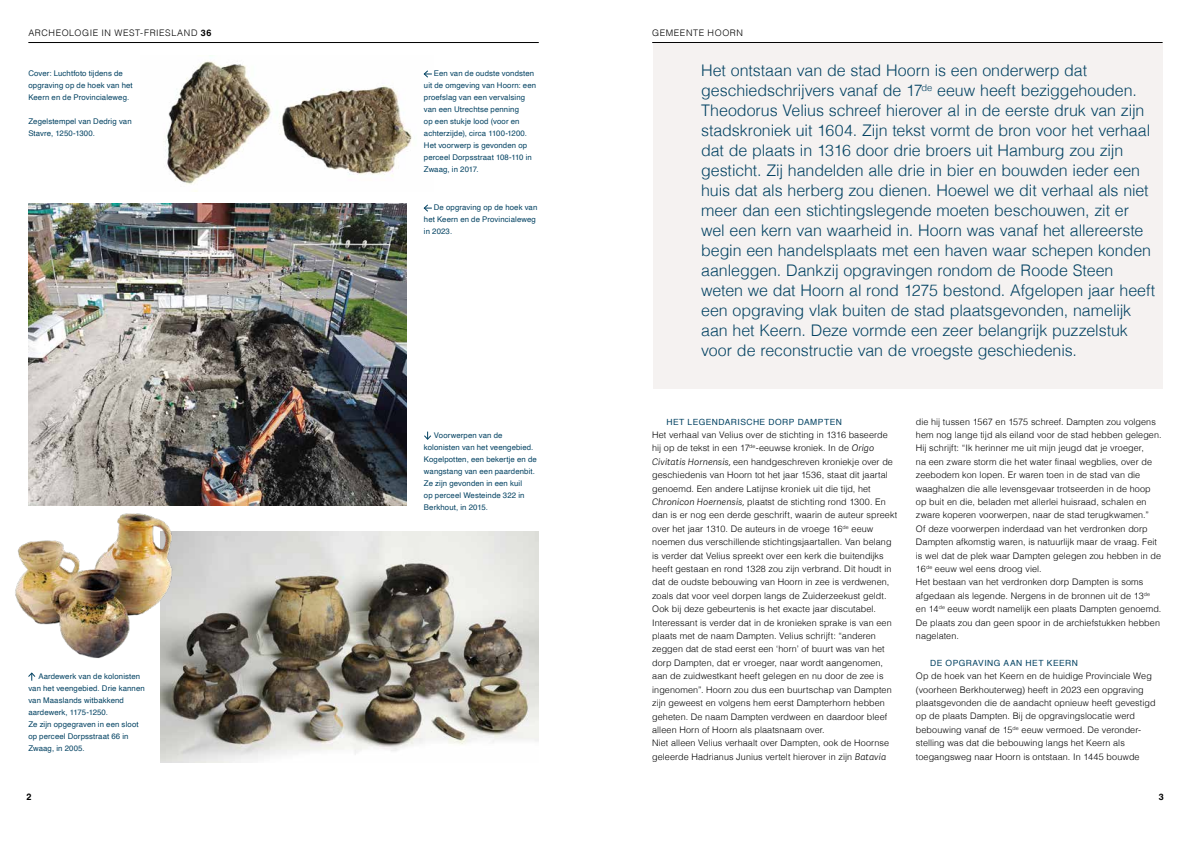
<style>
.page{position:relative;width:1191px;height:842px;background:#fff}
.page>*{position:absolute;margin:0;border:0;box-sizing:border-box;transform-origin:0 0}
.t1{font:300 16px/20px "Helvetica";letter-spacing:-.005em;color:#044363}
.t2{font:300 9px/13.4px "Helvetica";letter-spacing:.01em;color:#000}
.t3{font:300 9px "Helvetica";letter-spacing:.065em;color:#000}
.t4{font:300 9px "Helvetica";letter-spacing:.07em;color:#000}
.t5{font:700 9px "Helvetica";color:#000}
.t6{font:8.5px "Helvetica";letter-spacing:.055em;color:#044363}
.t7{font:7.8px/12px "Helvetica";letter-spacing:.015em;color:#044363}
.s1{font-weight:700}
.s2{font-family:"Adelle Sans";font-style:italic}
</style>
<div class="page">
<hr style="left:652px;top:42px;width:510px;height:1px;background:#000">
<hr style="left:28px;top:42px;width:511px;height:1px;background:#000">
<div style="left:652px;top:43px;width:510px;height:346px;background:#f5f2f1"></div>
<img style="left:165px;top:61px;width:247px;height:131px">
<img style="left:28px;top:203px;width:379px;height:302px">
<img style="left:160px;top:532px;width:379px;height:231px">
<img style="left:15px;top:500px;width:161px;height:165px">
<svg style="left:423px;top:70px;width:9px;height:8px"></svg>
<svg style="left:423px;top:204px;width:9px;height:8px"></svg>
<svg style="left:424px;top:432px;width:7px;height:8px"></svg>
<svg style="left:28px;top:672px;width:8px;height:9px"></svg>
<p class="t3" style="left:28px;top:25px;width:185px">ARCHEOLOGIE IN WEST-FRIESLAND <span class="s1">36</span></p>
<p class="t4" style="left:652px;top:25px;width:92px">GEMEENTE HOORN</p>
<p class="t7" style="left:28px;top:68px;width:106px">Cover: Luchtfoto tijdens de opgraving op de hoek van het<br>Keern en de Provincialeweg.</p>
<p class="t7" style="left:28px;top:116px;width:105px">Zegelstempel van Dedrig van<br>Stavre, 1250-1300.</p>
<p class="t7" style="left:28px;top:671px;width:118px;text-indent:10px">Aardewerk van de kolonisten van het veengebied. Drie kannen van Maaslands witbakkend aardewerk, 1175-1250.<br>Ze zijn opgegraven in een sloot op perceel Dorpsstraat 66 in<br>Zwaag, in 2005.</p>
<p class="t7" style="left:424px;top:68px;width:114px;text-indent:10px">Een van de oudste vondsten uit de omgeving van Hoorn: een proefslag van een vervalsing van een Utrechtse penning<br>op een stukje lood (voor en achterzijde), circa 1100-1200.<br>Het voorwerp is gevonden op perceel Dorpsstraat 108-110 in<br>Zwaag, in 2017.</p>
<p class="t7" style="left:424px;top:202px;width:115px;text-indent:10px">De opgraving op de hoek van het Keern en de Provincialeweg in 2023.</p>
<p class="t7" style="left:424px;top:429px;width:114px;text-indent:10px">Voorwerpen van de kolonisten van het veengebied.<br>Kogelpotten, een bekertje en de wangstang van een paardenbit.<br>Ze zijn gevonden in een kuil<br>op perceel Westeinde 322 in<br>Berkhout, in 2015.</p>
<p class="t1" style="left:701px;top:59px;width:456px">Het ontstaan van de stad Hoorn is een onderwerp dat geschiedschrijvers vanaf de 17<sup>de</sup> eeuw heeft beziggehouden.<br>Theodorus Velius schreef hierover al in de eerste druk van zijn stadskroniek uit 1604. Zijn tekst vormt de bron voor het verhaal dat de plaats in 1316 door drie broers uit Hamburg zou zijn gesticht. Zij handelden alle drie in bier en bouwden ieder een huis dat als herberg zou dienen. Hoewel we dit verhaal als niet meer dan een stichtingslegende moeten beschouwen, zit er wel een kern van waarheid in. Hoorn was vanaf het allereerste begin een handelsplaats met een haven waar schepen konden aanleggen. Dankzij opgravingen rondom de Roode Steen weten we dat Hoorn al rond 1275 bestond. Afgelopen jaar heeft een opgraving vlak buiten de stad plaatsgevonden, namelijk aan het Keern. Deze vormde een zeer belangrijk puzzelstuk voor de reconstructie van de vroegste geschiedenis.</p>
<p class="t6" style="left:666px;top:415px;width:177px">HET LEGENDARISCHE DORP DAMPTEN</p>
<p class="t2" style="left:652px;top:427px;width:247px">Het verhaal van Velius over de stichting in 1316 baseerde hij op de tekst in een 17<sup>de</sup>-eeuwse kroniek. In de <span class="s2">Origo Civitatis Hornensis,</span> een handgeschreven kroniekje over de geschiedenis van Hoorn tot het jaar 1536, staat dit jaartal genoemd. Een andere Latijnse kroniek uit die tijd, het <span class="s2">Chronicon Hoernensis,</span> plaatst de stichting rond 1300. En dan is er nog een derde geschrift, waarin de auteur spreekt over het jaar 1310. De auteurs in de vroege 16<sup>de</sup> eeuw noemen dus verschillende stichtingsjaartallen. Van belang is verder dat Velius spreekt over een kerk die buitendijks heeft gestaan en rond 1328 zou zijn verbrand. Dit houdt in dat de oudste bebouwing van Hoorn in zee is verdwenen, zoals dat voor veel dorpen langs de Zuiderzeekust geldt.<br>Ook bij deze gebeurtenis is het exacte jaar discutabel.<br>Interessant is verder dat in de kronieken sprake is van een plaats met de naam Dampten. Velius schrijft: “anderen zeggen dat de stad eerst een ‘horn’ of buurt was van het dorp Dampten, dat er vroeger, naar wordt aangenomen, aan de zuidwestkant heeft gelegen en nu door de zee is ingenomen”. Hoorn zou dus een buurtschap van Dampten zijn geweest en volgens hem eerst Dampterhorn hebben geheten. De naam Dampten verdween en daardoor bleef alleen Horn of Hoorn als plaatsnaam over.<br>Niet alleen Velius verhaalt over Dampten, ook de Hoornse geleerde Hadrianus Junius vertelt hierover in zijn <span class="s2">Batavia</span></p>
<p class="t2" style="left:916px;top:414px;width:247px">die hij tussen 1567 en 1575 schreef. Dampten zou volgens hem nog lange tijd als eiland voor de stad hebben gelegen.<br>Hij schrijft: “Ik herinner me uit mijn jeugd dat je vroeger,<br>na een zware storm die het water finaal wegblies, over de zeebodem kon lopen. Er waren toen in de stad van die waaghalzen die alle levensgevaar trotseerden in de hoop op buit en die, beladen met allerlei huisraad, schalen en zware koperen voorwerpen, naar de stad terugkwamen.”<br>Of deze voorwerpen inderdaad van het verdronken dorp Dampten afkomstig waren, is natuurlijk maar de vraag. Feit is wel dat de plek waar Dampten gelegen zou hebben in de 16<sup>de</sup> eeuw wel eens droog viel.<br>Het bestaan van het verdronken dorp Dampten is soms afgedaan als legende. Nergens in de bronnen uit de 13<sup>de </sup>en 14<sup>de</sup> eeuw wordt namelijk een plaats Dampten genoemd.<br>De plaats zou dan geen spoor in de archiefstukken hebben nagelaten.</p>
<p class="t6" style="left:930px;top:656px;width:149px">DE OPGRAVING AAN HET KEERN</p>
<p class="t2" style="left:916px;top:669px;width:241px">Op de hoek van het Keern en de huidige Provinciale Weg (voorheen Berkhouterweg) heeft in 2023 een opgraving plaatsgevonden die de aandacht opnieuw heeft gevestigd op de plaats Dampten. Bij de opgravingslocatie werd bebouwing vanaf de 15<sup>de</sup> eeuw vermoed. De veronder&shy;stelling was dat die bebouwing langs het Keern als toegangsweg naar Hoorn is ontstaan. In 1445 bouwde</p>
<p class="t5" style="left:26px;top:791px;width:7px">2</p>
<p class="t5" style="left:1158px;top:791px;width:7px">3</p>
</div>
